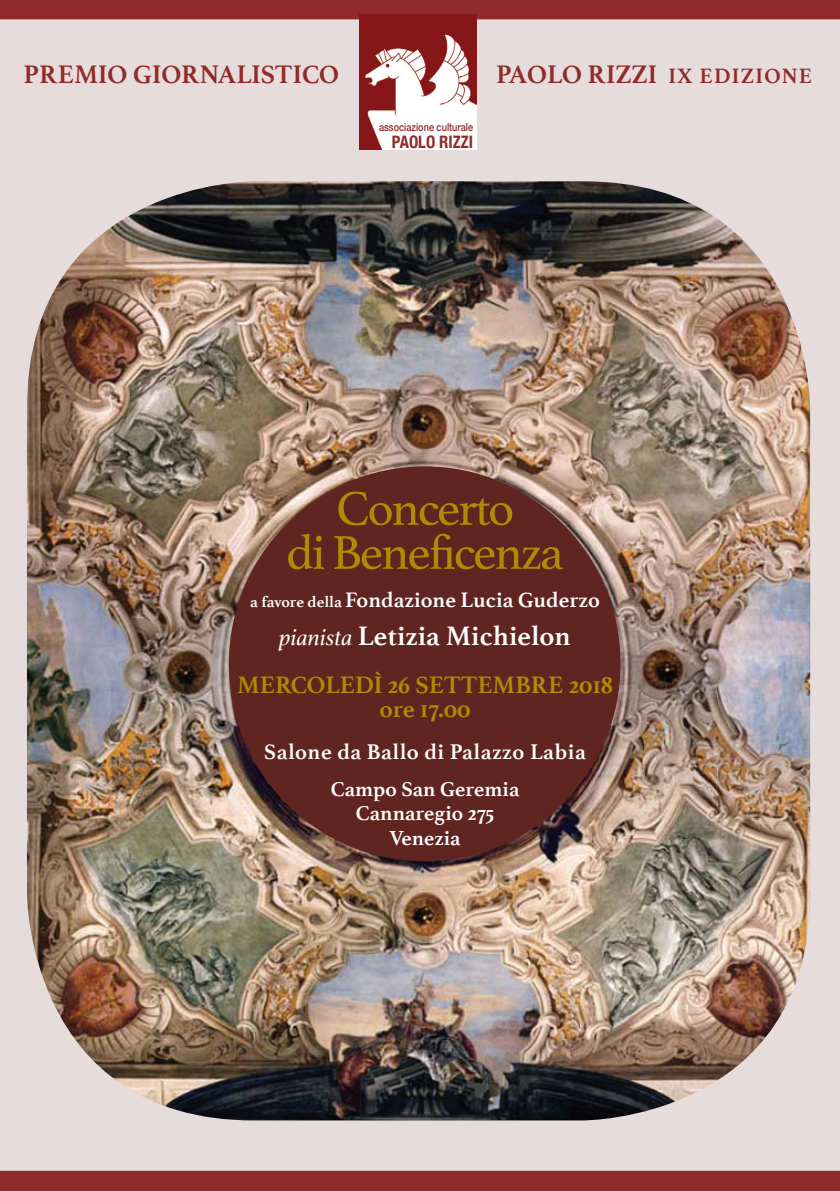
<style>
.page{position:relative;width:840px;height:1191px;background:#fff}
.page>*{position:absolute;margin:0;border:0;box-sizing:border-box;transform-origin:0 0}
.t1{font:50px/44px "Athelas";letter-spacing:-.04em;color:#af8b03;text-align:center}
.t2{font:700 28px "Athelas";color:#fff}
.t3{font:700 26.6px "Athelas";color:#8f2b2a}
.t4{font:700 25px/24px "Athelas";color:#af8b03;text-align:center}
.t5{font:700 22.2px "Athelas";color:#fff}
.t6{font:700 22px "Athelas";color:#fff}
.t7{font:700 21.4px/24.2px "Athelas";color:#fff;text-align:center}
.t8{font:700 condensed 17.2px "Helvetica Neue";color:#8f2b2a}
.t9{font:500 11px "Helvetica Neue";color:#8f2b2a;scale:.83 1}
.s1{font-size:21.8px}
.s2{font-size:16px}
.s3{font-weight:400;font-style:italic;font-size:24px}
</style>
<div class="page">
<div style="left:0;top:0;width:839px;height:1172px;background:#e6dcdc"></div>
<div style="left:0;top:1170px;width:839px;height:21px;background:#8f2b2a"></div>
<div style="left:0;top:0;width:839px;height:19px;background:#8f2b2a"></div>
<img style="left:27px;top:181px;width:782px;height:939px">
<div style="left:229px;top:466px;width:391px;height:395px;background:#612521;border-radius:50%"></div>
<img style="left:359px;top:14px;width:117px;height:136px">
<div style="left:399px;top:119px;width:77px;height:28px;background:#fff"></div>
<p class="t3" style="left:24px;top:53px;width:317px">premio giornalistico</p>
<p class="t3" style="left:496px;top:53px;width:317px">Paolo Rizzi <span class="s1">IX edizione</span></p>
<p class="t9" style="left:379px;top:118px;width:115px">associazione culturale</p>
<p class="t8" style="left:391px;top:127px;width:83px">PAOLO RIZZI</p>
<h1 class="t1" style="left:286px;top:485px;width:278px">Concerto<br>di Beneficenza</h1>
<p class="t6" style="left:250px;top:581px;width:351px"><span class="s2">a favore della</span> Fondazione Lucia Guderzo</p>
<p class="t2" style="left:279px;top:613px;width:293px"><span class="s3">pianista</span> Letizia Michielon</p>
<p class="t4" style="left:237px;top:672px;width:377px">Mercoledì 26 Settembre 2018 ore 17.00</p>
<p class="t5" style="left:264px;top:734px;width:323px">Salone da Ballo di Palazzo Labia</p>
<p class="t7" style="left:330px;top:776px;width:190px">Campo San Geremia<br>Cannaregio 275<br>Venezia</p>
</div>
